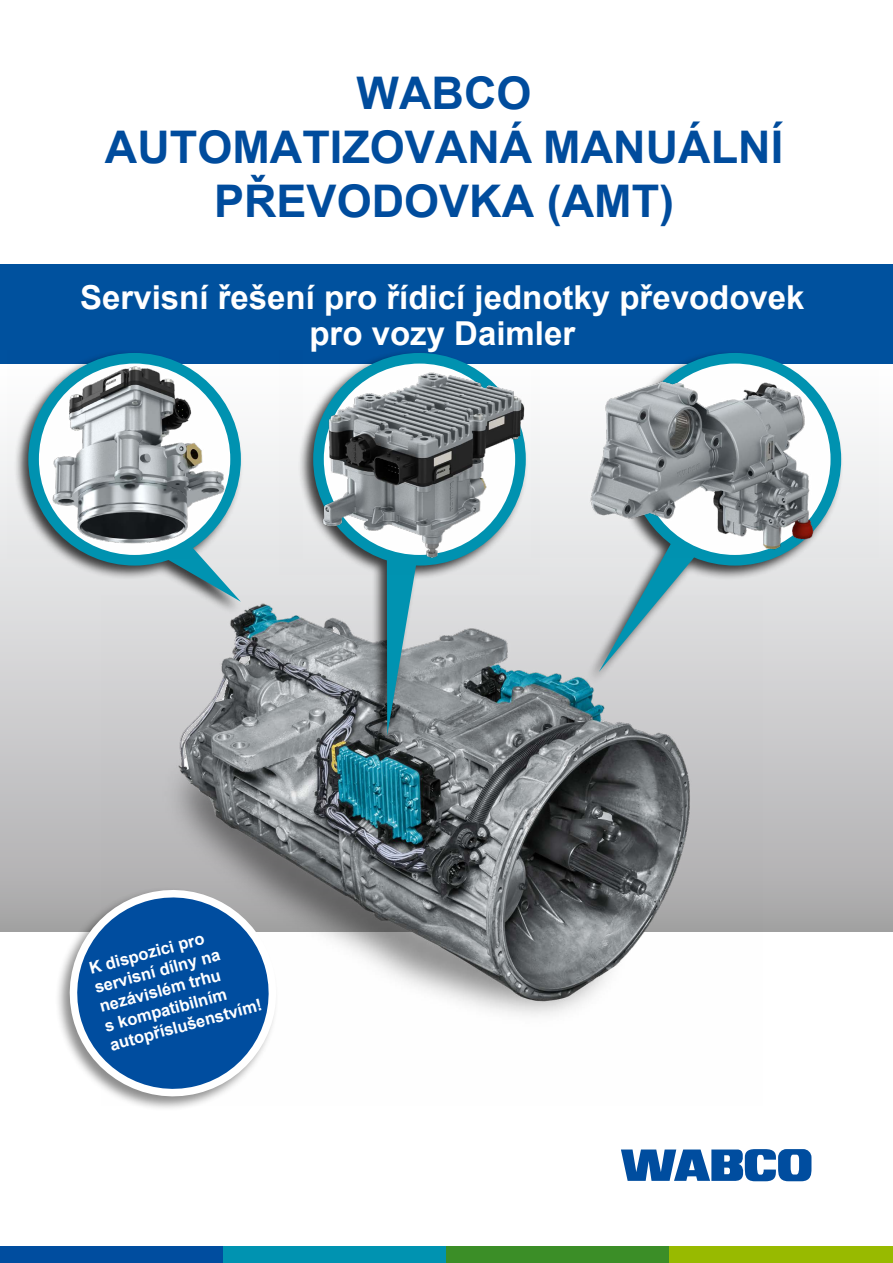
<style>
.page{position:relative;width:893px;height:1263px;background:#fff}
.page>*{position:absolute;margin:0;border:0;box-sizing:border-box;transform-origin:0 0}
.t1{font:700 45px/54px "Arial";color:#004c9d;text-align:center}
.t2{font:700 33px/36.3px "Arial";color:#fff;text-align:center}
.t3{font:700 16.5px/19.8px "Arial";color:#fff}
</style>
<div class="page">
<div style="left:0;top:364px;width:893px;height:568px;background:linear-gradient(to bottom,#fff,#abaaac)"></div>
<img style="left:101px;top:595px;width:662px;height:421px">
<svg style="left:621px;top:1150px;width:190px;height:31px"></svg>
<div style="left:0;top:1246px;width:223px;height:17px;background:#004d9f"></div>
<div style="left:223px;top:1246px;width:223px;height:17px;background:#0093b1"></div>
<div style="left:446px;top:1246px;width:224px;height:17px;background:#3b8e27"></div>
<div style="left:670px;top:1246px;width:223px;height:17px;background:#98ba00"></div>
<div style="left:0;top:264px;width:893px;height:100px;background:#00519e"></div>
<div style="left:13px;top:350px;width:231px;height:265px;background:#000;opacity:.75"></div>
<svg style="left:160px;top:559px;width:81px;height:43px;background:#93b4bc"></svg>
<img style="left:7px;top:351px;width:272px;height:208px">
<div style="left:585px;top:350px;width:259px;height:335px;background:#000;opacity:.75"></div>
<svg style="left:629px;top:353px;width:212px;height:213px;background:#2aa2bb"></svg>
<svg style="left:599px;top:557px;width:99px;height:115px;background:#b0c7cd"></svg>
<img style="left:539px;top:370px;width:340px;height:187px">
<div style="left:298px;top:350px;width:231px;height:398px;background:#000;opacity:.75"></div>
<svg style="left:387px;top:574px;width:29px;height:162px;background:#4f97a7"></svg>
<img style="left:279px;top:351px;width:260px;height:223px">
<div style="left:55px;top:887px;width:224px;height:224px;background:#000;opacity:.45"></div>
<svg style="left:63px;top:883px;width:220px;height:220px"></svg>
<h1 class="t1" style="left:105px;top:68px;width:680px">WABCO<br>AUTOMATIZOVANÁ MANUÁLNÍ<br>PŘEVODOVKA (AMT)</h1>
<h2 class="t2" style="left:80px;top:280px;width:726px">Servisní řešení pro řídicí jednotky převodovek pro vozy Daimler</h2>
<p class="t3" style="left:87px;top:959px;width:158px;rotate:-15deg">K dispozici pro servisní dílny na nezávislém trhu<br>s kompatibilním autopříslušenstvím!</p>
</div>
